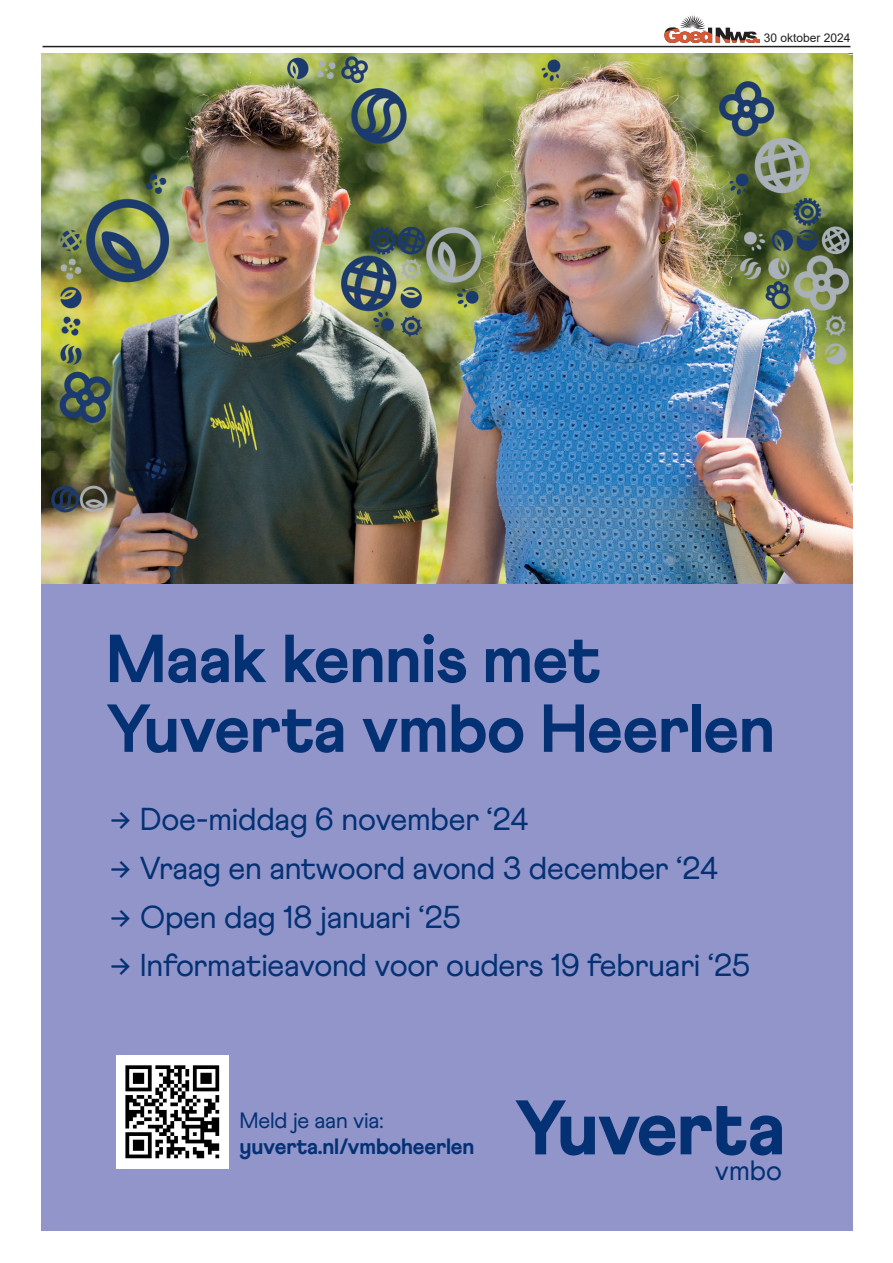
<style>
.page{position:relative;width:893px;height:1263px;background:#fff}
.page>*{position:absolute;margin:0;border:0;box-sizing:border-box;transform-origin:0 0}
.t1{font:800 67.65px/69.8px "Athletics";letter-spacing:-.01em;color:#043174}
.t2{font:31.65px "Athletics";letter-spacing:-.01em;color:#043174}
.t3{font:27.9px "Athletics";color:#043174}
.t4{font:800 22.2px "Athletics";letter-spacing:-.01em;color:#043174}
.t5{font:22.2px "Athletics";letter-spacing:-.01em;color:#043174}
.t6{font:12px "Arial";color:#231f20}
</style>
<div class="page">
<hr style="left:43px;top:46px;width:807px;height:1px;background:#231f20">
<svg style="left:664px;top:15px;width:96px;height:28px"></svg>
<img style="left:41px;top:54px;width:811px;height:530px">
<div style="left:41px;top:584px;width:811px;height:646px;background:#9195ca"></div>
<svg style="left:515px;top:1100px;width:267px;height:55px"></svg>
<img style="left:116px;top:1056px;width:113px;height:112px">
<p class="t6" style="left:764px;top:29px;width:88px">30 oktober 2024</p>
<h1 class="t1" style="left:106px;top:625px;width:671px">Maak kennis met<br>Yuverta vmbo Heerlen</h1>
<p class="t2" style="left:110px;top:801px;width:420px">→ Doe-middag 6 november ‘24</p>
<p class="t2" style="left:110px;top:850px;width:610px">→ Vraag en antwoord avond 3 december ‘24</p>
<p class="t2" style="left:110px;top:898px;width:352px">→ Open dag 18 januari ‘25</p>
<p class="t2" style="left:110px;top:947px;width:642px">→ Informatieavond voor ouders 19 februari ‘25</p>
<p class="t5" style="left:240px;top:1107px;width:145px">Meld je aan via:</p>
<p class="t4" style="left:240px;top:1133px;width:236px">yuverta.nl/vmboheerlen</p>
<p class="t3" style="left:715px;top:1155px;width:69px">vmbo</p>
</div>
